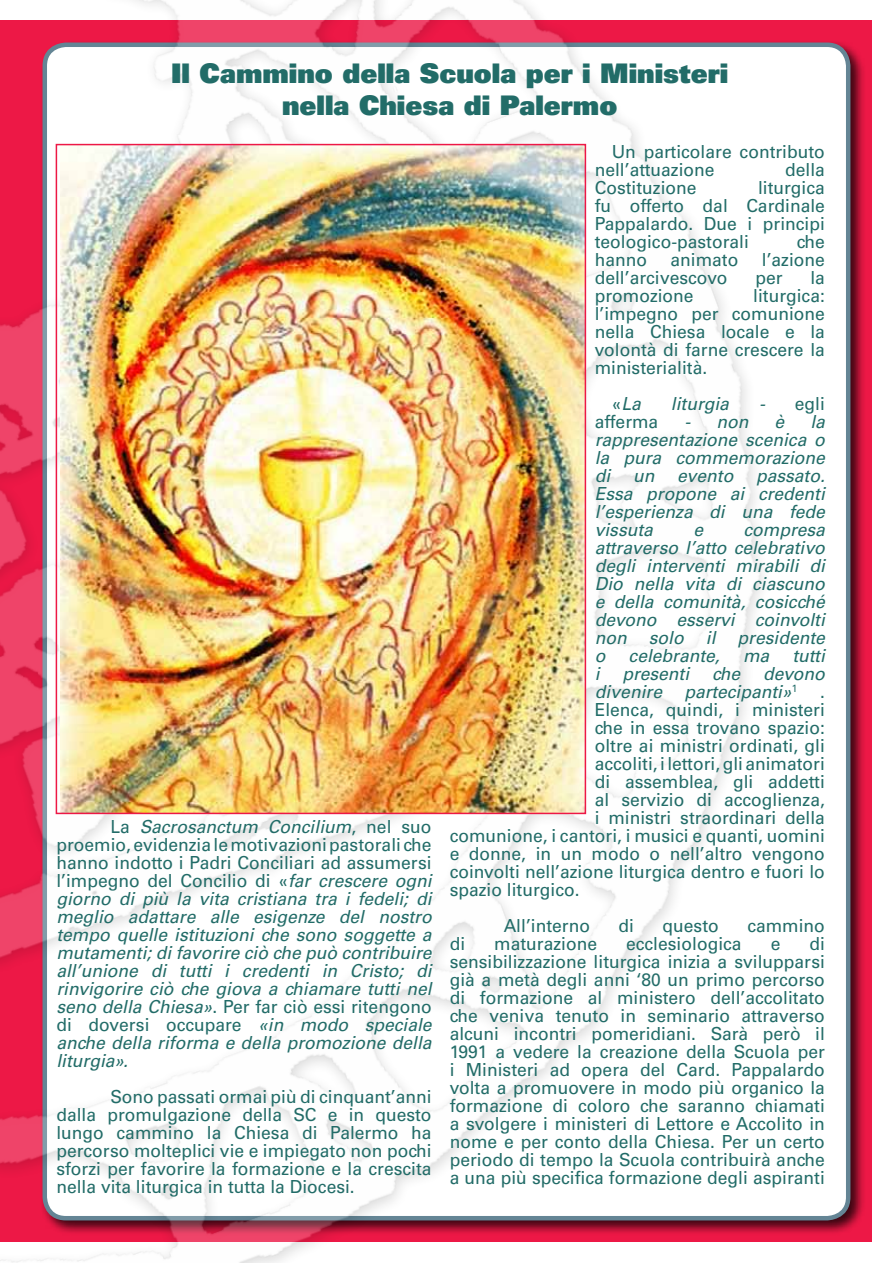
<style>
.page{position:relative;width:893px;height:1263px;background:#fff}
.page>*{position:absolute;margin:0;border:0;box-sizing:border-box;transform-origin:0 0}
.t1{font:27px/32.4px "Univers LT Std X Black";color:#226c68;text-align:center}
.t2{font:18px/18px "Univers LT Std";color:#226c68;text-align:justify}
.t3{font:italic 18px/18px "Univers LT Std";color:#226c68;text-align:justify}
.s1{font-style:normal}
.s2{font-style:italic}
</style>
<div class="page">
<img style="left:0;top:0;width:872px;height:1263px">
<img style="left:61px;top:147px;width:522px;height:664px">
<div style="left:56px;top:144px;width:530px;height:670px;border:2px solid #ed1846"></div>
<h1 class="t1" style="left:171px;top:56px;width:559px">Il Cammino della Scuola per i Ministeri nella Chiesa di Palermo</h1>
<p class="t2" style="left:595px;top:142px;width:232px;text-indent:17px">Un particolare contributo nell’attuazione</p>
<p class="t2" style="left:785px;top:160px;width:41px">della</p>
<p class="t3" style="left:56px;top:817px;width:377px;text-indent:54px"><span class="s1">La</span> Sacrosanctum Concilium<span class="s1">, nel suo proemio, evidenzia le motivazioni pastorali che hanno indotto i Padri Conciliari ad assumersi l’impegno del Concilio di «</span>far crescere ogni giorno di più la vita cristiana tra i fedeli; di meglio adattare alle esigenze del nostro tempo quelle istituzioni che sono soggette a mutamenti; di favorire ciò che può contribuire all’unione di tutti i credenti in Cristo; di rinvigorire ciò che giova a chiamare tutti nel seno della Chiesa»<span class="s1">. Per far ciò essi ritengono di doversi occupare</span> «in modo speciale anche della riforma e della promozione della liturgia».</p>
<p class="t2" style="left:56px;top:1087px;width:377px;text-indent:54px">Sono passati ormai più di cinquant’anni dalla promulgazione della SC e in questo lungo cammino la Chiesa di Palermo ha percorso molteplici vie e impiegato non pochi sforzi per favorire la formazione e la crescita nella vita liturgica in tutta la Diocesi.</p>
<p class="t2" style="left:595px;top:178px;width:103px">Costituzione</p>
<p class="t2" style="left:595px;top:178px;width:232px;text-indent:163px">liturgica fu offerto dal Cardinale Pappalardo. Due i principi teologico-pastorali</p>
<p class="t2" style="left:797px;top:232px;width:30px">che</p>
<p class="t2" style="left:595px;top:250px;width:54px">hanno</p>
<p class="t2" style="left:670px;top:250px;width:69px">animato</p>
<p class="t2" style="left:762px;top:250px;width:65px">l’azione</p>
<p class="t2" style="left:595px;top:268px;width:134px">dell’arcivescovo</p>
<p class="t2" style="left:755px;top:268px;width:29px">per</p>
<p class="t2" style="left:810px;top:268px;width:16px">la</p>
<p class="t2" style="left:595px;top:286px;width:100px">promozione</p>
<p class="t2" style="left:595px;top:286px;width:232px;text-indent:158px">liturgica: l’impegno per comunione nella Chiesa locale e la volontà di farne crescere la ministerialità.</p>
<p class="t3" style="left:612px;top:395px;width:31px"><span class="s1">«</span>La</p>
<p class="t3" style="left:671px;top:395px;width:60px">liturgia</p>
<p class="t2" style="left:759px;top:394px;width:67px"><span class="s2">-</span> egli</p>
<p class="t2" style="left:595px;top:412px;width:65px">afferma</p>
<p class="t3" style="left:684px;top:413px;width:65px">- non</p>
<p class="t3" style="left:774px;top:413px;width:11px">è</p>
<p class="t3" style="left:595px;top:413px;width:232px;text-indent:216px">la rappresentazione scenica o la pura commemorazione di</p>
<p class="t3" style="left:595px;top:467px;width:232px;text-indent:161px">passato.<br>Essa propone ai credenti l’esperienza di una fede vissuta</p>
<p class="t3" style="left:633px;top:467px;width:23px">un</p>
<p class="t3" style="left:677px;top:467px;width:58px">evento</p>
<p class="t3" style="left:595px;top:521px;width:232px;text-indent:149px">compresa attraverso l’atto celebrativo degli interventi mirabili di Dio nella vita di ciascuno e della comunità, cosicché devono esservi coinvolti non solo il presidente o</p>
<p class="t3" style="left:693px;top:521px;width:11px">e</p>
<p class="t3" style="left:629px;top:647px;width:93px">celebrante,</p>
<p class="t3" style="left:743px;top:647px;width:28px">ma</p>
<p class="t3" style="left:792px;top:647px;width:34px">tutti</p>
<p class="t3" style="left:595px;top:665px;width:6px">i</p>
<p class="t3" style="left:622px;top:665px;width:68px">presenti</p>
<p class="t3" style="left:712px;top:665px;width:30px">che</p>
<p class="t3" style="left:763px;top:665px;width:63px">devono</p>
<p class="t3" style="left:595px;top:683px;width:69px">divenire</p>
<p class="t3" style="left:685px;top:683px;width:114px">partecipanti»<sup>1</sup></p>
<p class="t2" style="left:820px;top:682px;width:6px">.</p>
<p class="t2" style="left:595px;top:700px;width:232px">Elenca, quindi, i ministeri</p>
<p class="t2" style="left:595px;top:718px;width:232px">che in essa trovano spazio:</p>
<p class="t2" style="left:595px;top:736px;width:232px">oltre ai ministri ordinati, gli</p>
<p class="t2" style="left:595px;top:754px;width:232px">accoliti, i lettori, gli animatori</p>
<p class="t2" style="left:595px;top:772px;width:232px">di assemblea, gli addetti</p>
<p class="t2" style="left:595px;top:790px;width:232px">al servizio di accoglienza,</p>
<p class="t2" style="left:595px;top:808px;width:232px">i ministri straordinari della</p>
<p class="t2" style="left:450px;top:826px;width:377px">comunione, i cantori, i musici e quanti, uomini</p>
<p class="t2" style="left:450px;top:844px;width:377px">e donne, in un modo o nell’altro vengono</p>
<p class="t2" style="left:450px;top:862px;width:377px">coinvolti nell’azione liturgica dentro e fuori lo</p>
<p class="t2" style="left:450px;top:880px;width:131px">spazio liturgico.</p>
<p class="t2" style="left:504px;top:916px;width:88px">All’interno</p>
<p class="t2" style="left:619px;top:916px;width:17px">di</p>
<p class="t2" style="left:663px;top:916px;width:58px">questo</p>
<p class="t2" style="left:747px;top:916px;width:79px">cammino</p>
<p class="t2" style="left:450px;top:934px;width:17px">di</p>
<p class="t2" style="left:494px;top:934px;width:104px">maturazione</p>
<p class="t2" style="left:626px;top:934px;width:117px">ecclesiologica</p>
<p class="t2" style="left:771px;top:934px;width:11px">e</p>
<p class="t2" style="left:450px;top:934px;width:377px;text-indent:360px">di sensibilizzazione liturgica inizia a svilupparsi già a metà degli anni ‘80 un primo percorso di formazione al ministero dell’accolitato che veniva tenuto in seminario attraverso alcuni incontri pomeridiani. Sarà però il 1991 a vedere la creazione della Scuola per i M inisteri ad opera del Card. Pappalardo volta a promuovere in modo più organico la formazione di coloro che saranno chiamati a svolgere i ministeri di Lettore e Accolito in nome e per conto della Chiesa. Per un certo periodo di tempo la Scuola contribuirà anche a una più specifica formazione degli aspiranti</p>
</div>
